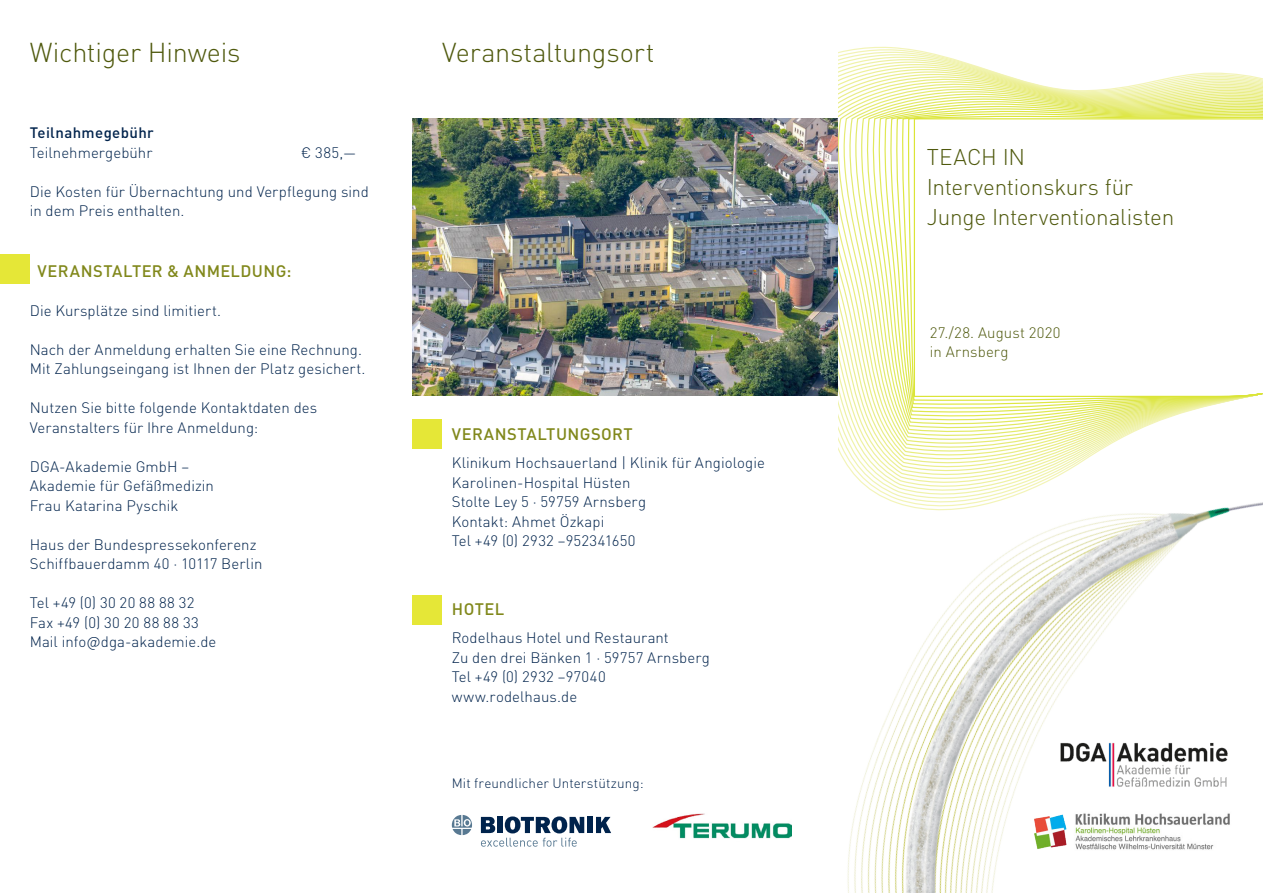
<style>
.page{position:relative;width:1263px;height:893px;background:#fff}
.page>*{position:absolute;margin:0;border:0;box-sizing:border-box;transform-origin:0 0}
.Headline{font:300 27px "DIN Pro";letter-spacing:-.01em;color:#4f590d}
.Headline-2{font:300 22.5px/30px "DIN Pro";letter-spacing:-.01em;color:#4f590d}
.Copy{font:500 16.5px "DIN Pro";letter-spacing:.03em;color:#81881b}
.Copy-2{font:300 15px/19.5px "DIN Pro";letter-spacing:.005em;color:#00234c}
.Copy-3{font:300 15px/19.5px "DIN Pro";letter-spacing:.015em;color:#4f590d}
.Copy-4{font:300 15px "DIN Pro";letter-spacing:.025em;color:#00234c}
.Copy-5{font:300 13.5px "DIN Pro";letter-spacing:.01em;color:#00234c}
.s1{font-weight:500}
</style>
<div class="page">
<svg style="left:844px;top:89px;width:419px;height:318px"></svg>
<svg style="left:850px;top:92px;width:413px;height:315px"></svg>
<svg style="left:863px;top:97px;width:400px;height:310px"></svg>
<svg style="left:869px;top:100px;width:394px;height:307px"></svg>
<svg style="left:876px;top:102px;width:387px;height:305px"></svg>
<svg style="left:882px;top:105px;width:381px;height:302px"></svg>
<svg style="left:889px;top:107px;width:374px;height:300px"></svg>
<svg style="left:895px;top:110px;width:368px;height:297px"></svg>
<svg style="left:901px;top:113px;width:362px;height:292px"></svg>
<svg style="left:907px;top:115px;width:356px;height:286px"></svg>
<svg style="left:913px;top:118px;width:350px;height:280px"></svg>
<img style="left:838px;top:407px;width:425px;height:486px">
<img style="left:412px;top:119px;width:426px;height:277px">
<svg style="left:596px;top:817px;width:15px;height:16px"></svg>
<div style="left:588px;top:817px;width:5px;height:16px;background:#00234c"></div>
<svg style="left:481px;top:816px;width:103px;height:31px"></svg>
<svg style="left:452px;top:815px;width:20px;height:20px"></svg>
<div style="left:412px;top:595px;width:30px;height:30px;background:#e5e737"></div>
<div style="left:0;top:254px;width:30px;height:30px;background:#e5e737"></div>
<div style="left:412px;top:419px;width:30px;height:30px;background:#e5e737"></div>
<img style="left:1029px;top:808px;width:205px;height:46px">
<img style="left:1059px;top:741px;width:172px;height:48px">
<img style="left:652px;top:813px;width:139px;height:26px">
<p class="Headline" style="left:30px;top:34px;width:212px">Wichtiger Hinweis</p>
<p class="Copy-2" style="left:30px;top:122px;width:126px"><span class="s1">Teilnahmegebühr<br></span>Teilnehmergebühr</p>
<p class="Copy-2" style="left:301px;top:142px;width:56px">€ 385,—</p>
<p class="Copy-2" style="left:30px;top:181px;width:341px">Die Kosten für Übernachtung und Verpflegung sind in dem Preis enthalten.</p>
<p class="Copy" style="left:38px;top:260px;width:255px">VERANSTALTER &amp; ANMELDUNG:</p>
<p class="Copy-2" style="left:30px;top:300px;width:193px">Die Kursplätze sind limitiert.</p>
<p class="Copy-2" style="left:30px;top:339px;width:337px">Nach der Anmeldung erhalten Sie eine Rechnung.<br>Mit Zahlungseingang ist Ihnen der Platz gesichert.</p>
<p class="Copy-2" style="left:30px;top:397px;width:289px">Nutzen Sie bitte folgende Kontaktdaten des<br>Veranstalters für Ihre Anmeldung:</p>
<p class="Copy-2" style="left:30px;top:456px;width:186px">DGA-Akademie GmbH –<br>Akademie für Gefäßmedizin</p>
<p class="Copy-2" style="left:30px;top:495px;width:150px">Frau Katarina Pyschik</p>
<p class="Copy-2" style="left:30px;top:534px;width:228px">Haus der Bundespressekonferenz</p>
<p class="Copy-2" style="left:30px;top:553px;width:234px">Schiffbauerdamm 40 · 10117 Berlin</p>
<p class="Copy-2" style="left:30px;top:592px;width:166px">Tel +49 (0) 30 20 88 88 32</p>
<p class="Copy-4" style="left:30px;top:612px;width:171px">Fax +49 (0) 30 20 88 88 33</p>
<p class="Copy-2" style="left:30px;top:631px;width:188px">Mail info@dga-akademie.de</p>
<p class="Headline" style="left:442px;top:34px;width:214px">Veranstaltungsort</p>
<p class="Copy" style="left:452px;top:423px;width:182px">VERANSTALTUNGSORT</p>
<p class="Copy-2" style="left:452px;top:452px;width:315px">Klinikum Hochsauerland | Klinik für Angiologie<br>Karolinen-Hospital Hüsten<br>Stolte Ley 5 · 59759 Arnsberg<br>Kontakt: Ahmet Özkapi<br>Tel +49 (0) 2932 –952341650</p>
<p class="Copy" style="left:452px;top:598px;width:54px">HOTEL</p>
<p class="Copy-2" style="left:452px;top:627px;width:260px">Rodelhaus Hotel und Restaurant<br>Zu den drei Bänken 1 · 59757 Arnsberg<br>Tel +49 (0) 2932 –97040 www.rodelhaus.de</p>
<p class="Copy-5" style="left:452px;top:774px;width:193px">Mit freundlicher Unterstützung:</p>
<p class="Headline-2" style="left:927px;top:141px;width:249px">TEACH IN<br>Interventionskurs für<br>Junge Interventionalisten</p>
<p class="Copy-3" style="left:930px;top:322px;width:132px">27./28. August 2020 in Arnsberg</p>
</div>
